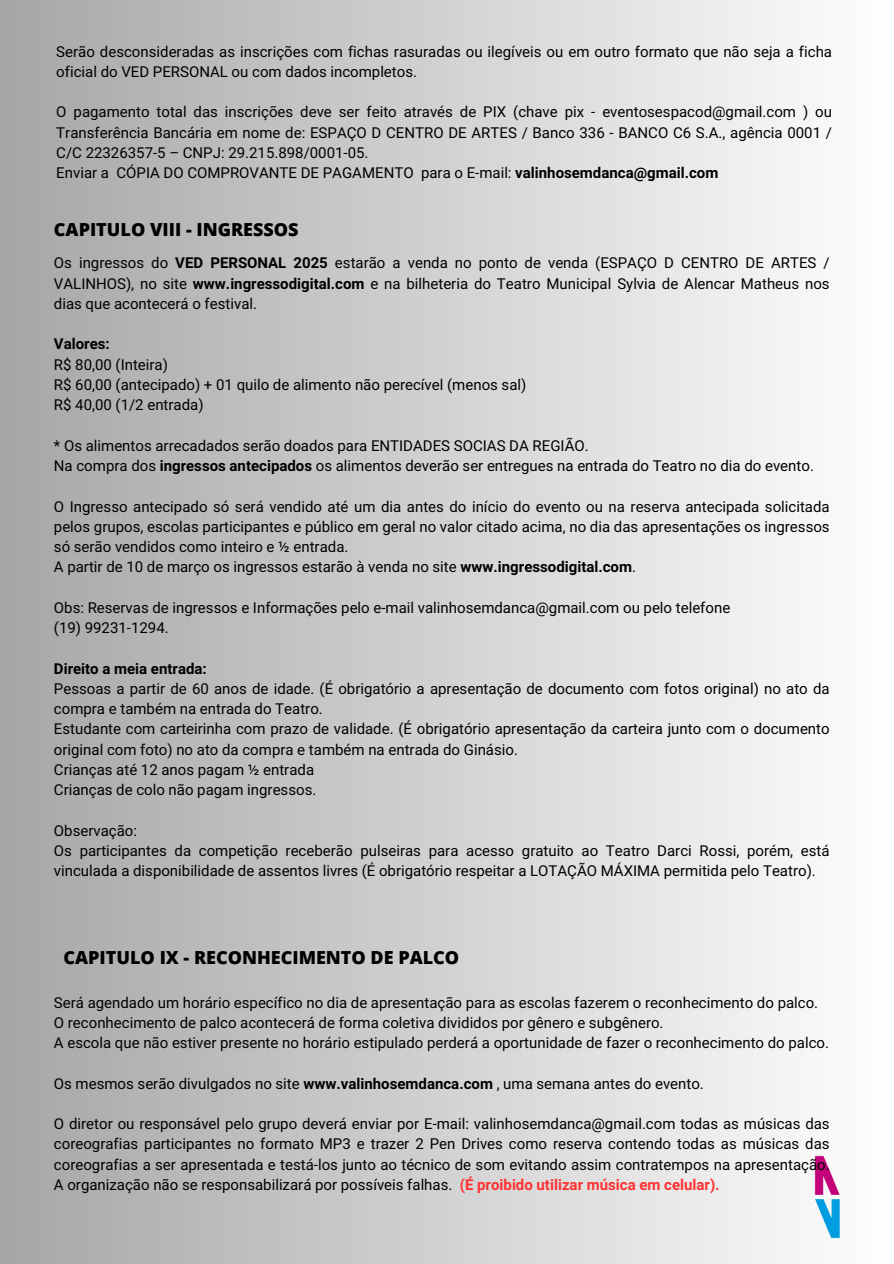
<style>
.page{position:relative;width:894px;height:1264px;background:#fff}
.page>*{position:absolute;margin:0;border:0;box-sizing:border-box;transform-origin:0 0}
.t1{font:800 18px "Open Sans";color:#000}
.t2{font:15px/20.2px "Araboto";color:#000}
.t3{font:700 15px "Araboto";color:#000}
.s1{font-weight:700}
.s2{font-weight:700;color:#ff3131}
</style>
<div class="page">
<div style="left:0;top:0;width:893px;height:1263px;background:linear-gradient(to right,#a6a6a6,#fefefe)"></div>
<img style="left:761px;top:1131px;width:131px;height:131px">
<p class="t2" style="left:56px;top:42px;width:777px">Serão desconsideradas as inscrições com fichas rasuradas ou ilegíveis ou em outro formato que não seja a ficha oficial do VED PERSONAL ou com dados incompletos.</p>
<p class="t2" style="left:56px;top:103px;width:777px;text-align:justify">O pagamento total das inscrições deve ser feito através de PIX (chave pix - eventosespacod@gmail.com ) ou Transferência Bancária em nome de: ESPAÇO D CENTRO DE ARTES / Banco 336 - BANCO C6 S.A., agência 0001 / C/C 22326357-5 – CNPJ: 29.215.898/0001-05.</p>
<p class="t2" style="left:56px;top:163px;width:663px">Enviar a CÓPIA DO COMPROVANTE DE PAGAMENTO para o E-mail: <span class="s1">valinhosemdanca@gmail.com</span></p>
<h1 class="t1" style="left:54px;top:217px;width:246px">CAPITULO VIII - INGRESSOS</h1>
<p class="t2" style="left:54px;top:253px;width:777px;text-align:justify">Os ingressos do <span class="s1">VED PERSONAL 2025</span> estarão a venda no ponto de venda (ESPAÇO D CENTRO DE ARTES / VALINHOS), no site <span class="s1">www.ingressodigital.com</span> e na bilheteria do Teatro Municipal Sylvia de Alencar Matheus nos dias que acontecerá o festival.</p>
<p class="t3" style="left:54px;top:335px;width:57px">Valores:</p>
<p class="t2" style="left:54px;top:355px;width:115px">R$ 80,00 (Inteira)</p>
<p class="t2" style="left:54px;top:375px;width:474px">R$ 60,00 (antecipado) + 01 quilo de alimento não perecível (menos sal)</p>
<p class="t2" style="left:54px;top:395px;width:151px">R$ 40,00 (1/2 entrada)</p>
<p class="t2" style="left:54px;top:436px;width:536px">* Os alimentos arrecadados serão doados para ENTIDADES SOCIAS DA REGIÃO.</p>
<p class="t2" style="left:54px;top:456px;width:761px">Na compra dos <span class="s1">ingressos antecipados</span> os alimentos deverão ser entregues na entrada do Teatro no dia do evento.</p>
<p class="t2" style="left:54px;top:496px;width:777px;text-align:justify">O Ingresso antecipado só será vendido até um dia antes do início do evento ou na reserva antecipada solicitada pelos grupos, escolas participantes e público em geral no valor citado acima, no dia das apresentações os ingressos só serão vendidos como inteiro e ½ entrada.</p>
<p class="t2" style="left:54px;top:557px;width:583px">A partir de 10 de março os ingressos estarão à venda no site <span class="s1">www.ingressodigital.com</span>.</p>
<p class="t2" style="left:54px;top:598px;width:677px">Obs: Reservas de ingressos e Informações pelo e-mail valinhosemdanca@gmail.com ou pelo telefone</p>
<p class="t2" style="left:54px;top:618px;width:116px">(19) 99231-1294.</p>
<p class="t3" style="left:54px;top:659px;width:154px">Direito a meia entrada:</p>
<p class="t2" style="left:54px;top:679px;width:777px">Pessoas a partir de 60 anos de idade. (É obrigatório a apresentação de documento com fotos original) no ato da compra e também na entrada do Teatro.</p>
<p class="t2" style="left:54px;top:719px;width:777px">Estudante com carteirinha com prazo de validade. (É obrigatório apresentação da carteira junto com o documento original com foto) no ato da compra e também na entrada do Ginásio.</p>
<p class="t2" style="left:54px;top:760px;width:262px">Crianças até 12 anos pagam ½ entrada</p>
<p class="t2" style="left:54px;top:780px;width:264px">Crianças de colo não pagam ingressos.</p>
<p class="t2" style="left:54px;top:820px;width:85px">Observação:</p>
<p class="t2" style="left:54px;top:841px;width:777px">Os participantes da competição receberão pulseiras para acesso gratuito ao Teatro Darci Rossi, porém, está vinculada a disponibilidade de assentos livres (É obrigatório respeitar a LOTAÇÃO MÁXIMA permitida pelo Teatro).</p>
<h1 class="t1" style="left:63px;top:944px;width:397px">CAPITULO IX - RECONHECIMENTO DE PALCO</h1>
<p class="t2" style="left:54px;top:992px;width:765px">Será agendado um horário específico no dia de apresentação para as escolas fazerem o reconhecimento do palco.</p>
<p class="t2" style="left:54px;top:1013px;width:611px">O reconhecimento de palco acontecerá de forma coletiva divididos por gênero e subgênero.</p>
<p class="t2" style="left:54px;top:1033px;width:776px">A escola que não estiver presente no horário estipulado perderá a oportunidade de fazer o reconhecimento do palco.</p>
<p class="t2" style="left:54px;top:1073px;width:651px">Os mesmos serão divulgados no site <span class="s1">www.valinhosemdanca.com</span> , uma semana antes do evento.</p>
<p class="t2" style="left:54px;top:1114px;width:777px;text-align:justify">O diretor ou responsável pelo grupo deverá enviar por E-mail: valinhosemdanca@gmail.com todas as músicas das coreografias participantes no formato MP3 e trazer 2 Pen Drives como reserva contendo todas as músicas das coreografias a ser apresentada e testá-los junto ao técnico de som evitando assim contratempos na apresentação.<br>A organização não se responsabilizará por possíveis falhas. <span class="s2">(É proibido utilizar música em celular).</span></p>
</div>
